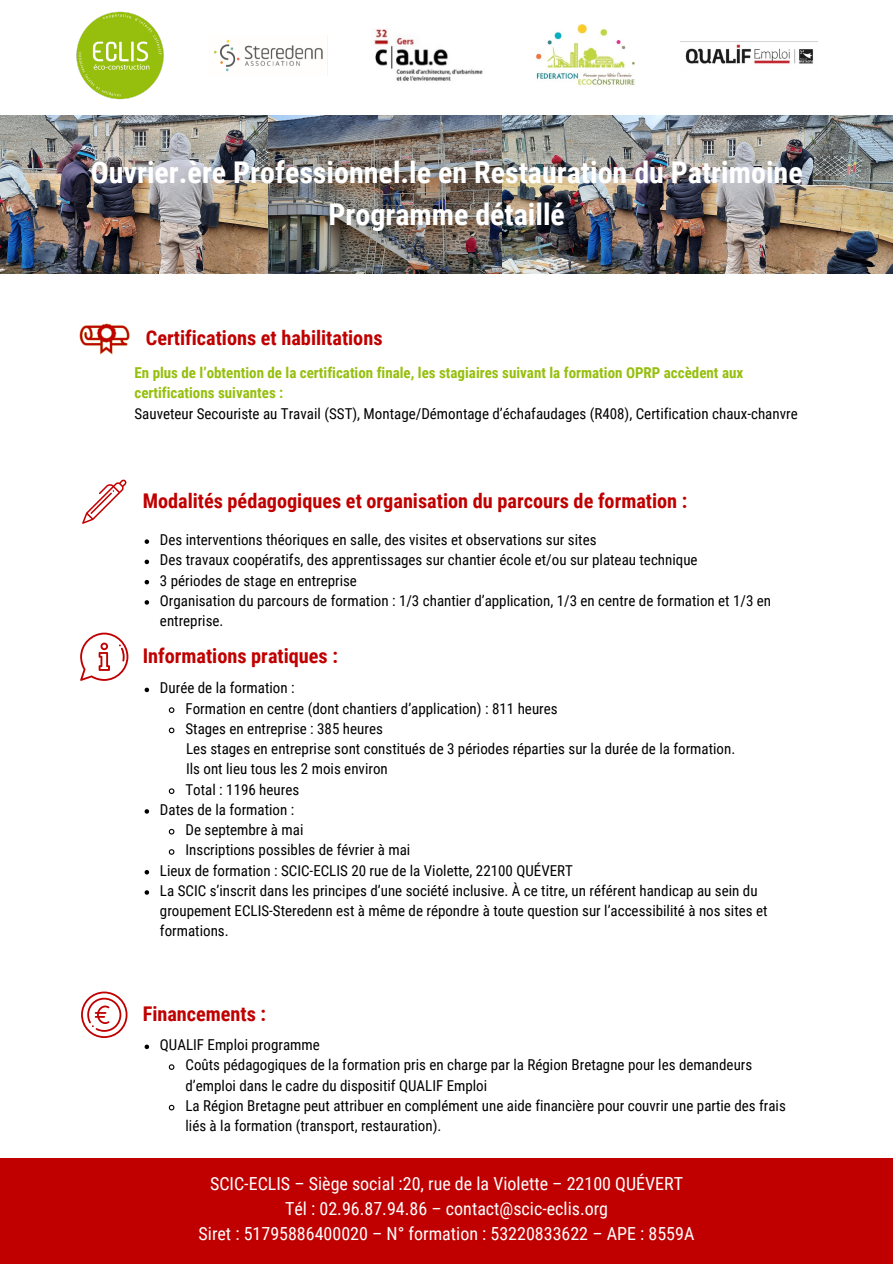
<style>
.page{position:relative;width:893px;height:1264px;background:#fff}
.page>*{position:absolute;margin:0;border:0;box-sizing:border-box;transform-origin:0 0}
.t1{font:700 30px "Roboto Condensed";color:#fff}
.t2{font:700 20.25px "Roboto Condensed";color:#c00000}
.t3{font:18px "Roboto Condensed";color:#fff}
.t4{font:15px/20.2px "Roboto Condensed";color:#000}
.t5{font:700 15px/20.2px "Roboto Condensed";color:#96bf0d}
</style>
<div class="page">
<div style="left:0;top:1158px;width:892px;height:105px;background:#c00000"></div>
<svg style="left:82px;top:479px;width:44px;height:45px"></svg>
<svg style="left:145px;top:539px;width:4px;height:5px"></svg>
<svg style="left:145px;top:559px;width:4px;height:5px"></svg>
<svg style="left:145px;top:580px;width:4px;height:4px"></svg>
<svg style="left:145px;top:600px;width:4px;height:4px"></svg>
<svg style="left:80px;top:632px;width:48px;height:49px"></svg>
<svg style="left:145px;top:687px;width:4px;height:5px"></svg>
<svg style="left:168px;top:707px;width:7px;height:6px"></svg>
<svg style="left:168px;top:727px;width:7px;height:7px"></svg>
<svg style="left:168px;top:788px;width:7px;height:6px"></svg>
<svg style="left:145px;top:809px;width:4px;height:4px"></svg>
<svg style="left:168px;top:828px;width:7px;height:7px"></svg>
<svg style="left:168px;top:849px;width:7px;height:6px"></svg>
<svg style="left:145px;top:870px;width:4px;height:4px"></svg>
<svg style="left:145px;top:890px;width:4px;height:4px"></svg>
<img style="left:79px;top:323px;width:51px;height:32px">
<svg style="left:81px;top:991px;width:46px;height:46px"></svg>
<svg style="left:145px;top:1044px;width:4px;height:5px"></svg>
<svg style="left:168px;top:1064px;width:7px;height:6px"></svg>
<svg style="left:168px;top:1104px;width:7px;height:7px"></svg>
<img style="left:685px;top:44px;width:128px;height:20px">
<img style="left:213px;top:40px;width:110px;height:32px">
<img style="left:536px;top:24px;width:99px;height:62px">
<img style="left:76px;top:12px;width:88px;height:88px">
<img style="left:372px;top:28px;width:111px;height:53px">
<img style="left:268px;top:115px;width:234px;height:159px">
<img style="left:0;top:115px;width:268px;height:159px">
<img style="left:502px;top:115px;width:390px;height:159px">
<p class="t1" style="left:91px;top:155px;width:713px">Ouvrier.ère Professionnel.le en Restauration du Patrimoine</p>
<p class="t1" style="left:328px;top:197px;width:238px">Programme détaillé</p>
<p class="t2" style="left:146px;top:326px;width:238px">Certifications et habilitations</p>
<p class="t5" style="left:134px;top:363px;width:610px">En plus de l’obtention de la certification finale, les stagiaires suivant la formation OPRP accèdent aux certifications suivantes :</p>
<p class="t4" style="left:134px;top:403px;width:664px">Sauveteur Secouriste au Travail (SST), Montage/Démontage d’échafaudages (R408), Certification chaux-chanvre</p>
<p class="t2" style="left:143px;top:489px;width:546px">Modalités pédagogiques et organisation du parcours de formation :</p>
<p class="t4" style="left:160px;top:530px;width:438px">Des interventions théoriques en salle, des visites et observations sur sites</p>
<p class="t4" style="left:160px;top:550px;width:539px">Des travaux coopératifs, des apprentissages sur chantier école et/ou sur plateau technique</p>
<p class="t4" style="left:160px;top:570px;width:198px">3 périodes de stage en entreprise</p>
<p class="t4" style="left:160px;top:590px;width:612px">Organisation du parcours de formation : 1/3 chantier d’application, 1/3 en centre de formation et 1/3 en entreprise.</p>
<p class="t2" style="left:143px;top:644px;width:197px">Informations pratiques :</p>
<p class="t4" style="left:160px;top:678px;width:136px">Durée de la formation :</p>
<p class="t4" style="left:185px;top:698px;width:373px">Formation en centre (dont chantiers d’application) : 811 heures</p>
<p class="t4" style="left:185px;top:718px;width:199px">Stages en entreprise : 385 heures</p>
<p class="t4" style="left:186px;top:738px;width:550px">Les stages en entreprise sont constitués de 3 périodes réparties sur la durée de la formation.</p>
<p class="t4" style="left:186px;top:759px;width:203px">Ils ont lieu tous les 2 mois environ</p>
<p class="t4" style="left:185px;top:779px;width:115px">Total : 1196 heures</p>
<p class="t4" style="left:160px;top:799px;width:136px">Dates de la formation :</p>
<p class="t4" style="left:185px;top:819px;width:119px">De septembre à mai</p>
<p class="t4" style="left:185px;top:840px;width:226px">Inscriptions possibles de février à mai</p>
<p class="t4" style="left:160px;top:860px;width:414px">Lieux de formation : SCIC-ECLIS 20 rue de la Violette, 22100 QUÉVERT</p>
<p class="t4" style="left:160px;top:880px;width:609px">La SCIC s’inscrit dans les principes d’une société inclusive. À ce titre, un référent handicap au sein du groupement ECLIS-Steredenn est à même de répondre à toute question sur l’accessibilité à nos sites et formations.</p>
<p class="t2" style="left:143px;top:1002px;width:125px">Financements :</p>
<p class="t4" style="left:160px;top:1034px;width:161px">QUALIF Emploi programme</p>
<p class="t4" style="left:185px;top:1055px;width:568px">Coûts pédagogiques de la formation pris en charge par la Région Bretagne pour les demandeurs d’emploi dans le cadre du dispositif QUALIF Emploi</p>
<p class="t4" style="left:185px;top:1095px;width:602px">La Région Bretagne peut attribuer en complément une aide financière pour couvrir une partie des frais liés à la formation (transport, restauration).</p>
<p class="t3" style="left:210px;top:1173px;width:474px">SCIC-ECLIS – Siège social :20, rue de la Violette – 22100 QUÉVERT</p>
<p class="t3" style="left:285px;top:1198px;width:324px">Tél : 02.96.87.94.86 – contact@scic-eclis.org</p>
<p class="t3" style="left:198px;top:1223px;width:497px">Siret : 51795886400020 – N° formation : 53220833622 – APE : 8559A</p>
</div>
